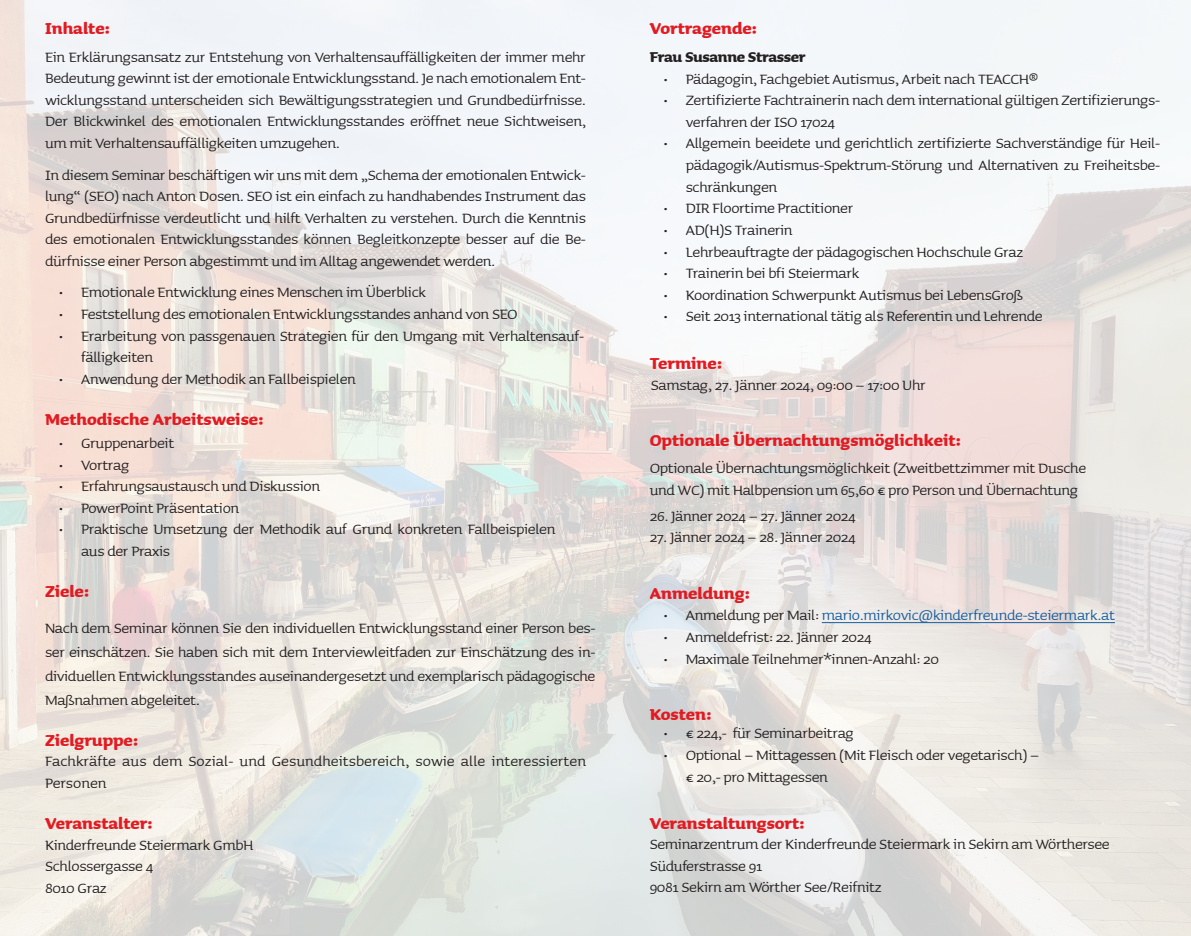
<style>
.page{position:relative;width:1191px;height:936px;background:#fff}
.page>*{position:absolute;margin:0;border:0;box-sizing:border-box;transform-origin:0 0}
.t1{font:700 20px "Sauna";color:#e21a21}
.Absatzformat_1{font:18px/21.6px "Sauna";letter-spacing:-.02em;color:#231f20}
.Absatzformat_1-2{font:18px/21.6px "Sauna";color:#231f20}
.t2{font:18px "Sauna";letter-spacing:-.02em;color:#175d9e}
.Absatzformat_1-3{font:700 18px "Sauna";letter-spacing:-.02em;color:#231f20}
.s1{color:#231f20}
</style>
<div class="page">
<img style="left:0;top:0;width:1191px;height:935px">
<hr style="left:822px;top:622px;width:293px;height:1px;background:#175d9e">
<p class="t1" style="left:45px;top:16px;width:67px">Inhalte:</p>
<p class="Absatzformat_1" style="left:45px;top:45px;width:542px;text-align:justify">Ein Erklärungsansatz zur Entstehung von Verhaltensauffälligkeiten der immer mehr Bedeutung gewinnt ist der emotionale Entwicklungsstand. Je nach emotionalem Ent&shy;wicklungsstand unterscheiden sich Bewältigungsstrategien und Grundbedürfnisse.<br>Der Blickwinkel des emotionalen Entwicklungsstandes eröffnet neue Sichtweisen, um mit Verhaltensauffälligkeiten umzugehen.</p>
<p class="Absatzformat_1" style="left:45px;top:163px;width:542px;text-align:justify">In diesem Seminar beschäftigen wir uns mit dem „Schema der emotionalen Entwick&shy;lung“ (SEO) nach Anton Dosen. SEO ist ein einfach zu handhabendes Instrument das Grundbedürfnisse verdeutlicht und hilft Verhalten zu verstehen. Durch die Kenntnis des emotionalen Entwicklungsstandes können Begleitkonzepte besser auf die Be&shy;dürfnisse einer Person abgestimmt und im Alltag angewendet werden.</p>
<p class="Absatzformat_1" style="left:58px;top:281px;width:369px">• Emotionale Entwicklung eines Menschen im Überblick</p>
<p class="Absatzformat_1" style="left:58px;top:302px;width:461px">• Feststellung des emotionalen Entwicklungsstandes anhand von SEO</p>
<p class="Absatzformat_1" style="left:81px;top:324px;width:504px;text-indent:-23px">• Erarbeitung von passgenauen Strategien für den Umgang mit Verhaltensauf&shy;fälligkeiten</p>
<p class="Absatzformat_1" style="left:58px;top:367px;width:299px">• Anwendung der Methodik an Fallbeispielen</p>
<p class="t1" style="left:45px;top:406px;width:220px">Methodische Arbeitsweise:</p>
<p class="Absatzformat_1" style="left:58px;top:431px;width:117px">• Gruppenarbeit</p>
<p class="Absatzformat_1" style="left:58px;top:453px;width:73px">• Vortrag</p>
<p class="Absatzformat_1" style="left:58px;top:474px;width:263px">• Erfahrungsaustausch und Diskussion</p>
<p class="Absatzformat_1" style="left:58px;top:496px;width:182px">• PowerPoint Präsentation</p>
<p class="Absatzformat_1" style="left:81px;top:518px;width:476px;text-indent:-23px">• Praktische Umsetzung der Methodik auf Grund konkreten Fallbeispielen aus der Praxis</p>
<p class="t1" style="left:45px;top:579px;width:46px">Ziele:</p>
<p class="Absatzformat_1" style="left:45px;top:615px;width:552px;line-height:24px;text-align:justify">Nach dem Seminar können Sie den individuellen Entwicklungsstand einer Person bes&shy;ser einschätzen. Sie haben sich mit dem Interviewleitfaden zur Einschätzung des in&shy;dividuellen Entwicklungsstandes auseinandergesetzt und exemplarisch pädagogische Maßnahmen abgeleitet.</p>
<p class="t1" style="left:45px;top:728px;width:95px">Zielgruppe:</p>
<p class="Absatzformat_1-2" style="left:45px;top:749px;width:542px">Fachkräfte aus dem Sozial- und Gesundheitsbereich, sowie alle interessierten<br>Personen</p>
<p class="t1" style="left:45px;top:810px;width:110px">Veranstalter:</p>
<p class="Absatzformat_1" style="left:45px;top:833px;width:210px">Kinderfreunde Steiermark GmbH</p>
<p class="Absatzformat_1" style="left:45px;top:854px;width:110px">Schlossergasse 4</p>
<p class="Absatzformat_1" style="left:45px;top:876px;width:63px">8010 Graz</p>
<p class="t1" style="left:649px;top:16px;width:109px">Vortragende:</p>
<p class="Absatzformat_1-3" style="left:649px;top:46px;width:157px">Frau Susanne Strasser</p>
<p class="Absatzformat_1" style="left:663px;top:67px;width:377px">• Pädagogin, Fachgebiet Autismus, Arbeit nach TEACCH®</p>
<p class="Absatzformat_1" style="left:685px;top:89px;width:476px;text-indent:-23px">• Zertifizierte Fachtrainerin nach dem international gültigen Zertifizierungs&shy;verfahren der ISO 17024</p>
<p class="Absatzformat_1" style="left:685px;top:132px;width:476px;text-align:justify;text-indent:-23px">• Allgemein beeidete und gerichtlich zertifizierte Sachverständige für Heil&shy;pädagogik/Autismus-Spektrum-Störung und Alternativen zu Freiheitsbe&shy;schränkungen</p>
<p class="Absatzformat_1" style="left:663px;top:197px;width:192px">• DIR Floortime Practitioner</p>
<p class="Absatzformat_1" style="left:663px;top:218px;width:131px">• AD(H)S Trainerin</p>
<p class="Absatzformat_1" style="left:663px;top:240px;width:362px">• Lehrbeauftragte der pädagogischen Hochschule Graz</p>
<p class="Absatzformat_1" style="left:663px;top:261px;width:198px">• Trainerin bei bfi Steiermark</p>
<p class="Absatzformat_1" style="left:663px;top:283px;width:362px">• Koordination Schwerpunkt Autismus bei LebensGroß</p>
<p class="Absatzformat_1" style="left:663px;top:305px;width:381px">• Seit 2013 international tätig als Referentin und Lehrende</p>
<p class="t1" style="left:649px;top:350px;width:74px">Termine:</p>
<p class="Absatzformat_1" style="left:651px;top:373px;width:276px">Samstag, 27. Jänner 2024, 09:00 – 17:00 Uhr</p>
<p class="t1" style="left:649px;top:427px;width:313px">Optionale Übernachtungsmöglichkeit:</p>
<p class="Absatzformat_1" style="left:649px;top:456px;width:438px">Optionale Übernachtungsmöglichkeit (Zweitbettzimmer mit Dusche</p>
<p class="Absatzformat_1" style="left:649px;top:478px;width:430px">und WC) mit Halbpension um 65,60 € pro Person und Übernachtung</p>
<p class="Absatzformat_1" style="left:649px;top:504px;width:207px">26. Jänner 2024 – 27. Jänner 2024</p>
<p class="Absatzformat_1" style="left:649px;top:525px;width:207px">27. Jänner 2024 – 28. Jänner 2024</p>
<p class="t1" style="left:649px;top:581px;width:102px">Anmeldung:</p>
<p class="t2" style="left:663px;top:604px;width:453px"><span class="s1">• Anmeldung per Mail:</span> mario.mirkovic@kinderfreunde-steiermark.at</p>
<p class="Absatzformat_1" style="left:663px;top:625px;width:210px">• Anmeldefrist: 22. Jänner 2024</p>
<p class="Absatzformat_1" style="left:663px;top:647px;width:277px">• Maximale Teilnehmer*innen-Anzahl: 20</p>
<p class="t1" style="left:649px;top:701px;width:64px">Kosten:</p>
<p class="Absatzformat_1" style="left:663px;top:721px;width:192px">• € 224,- für Seminarbeitrag</p>
<p class="Absatzformat_1" style="left:685px;top:743px;width:355px;text-indent:-23px">• Optional – Mittagessen (Mit Fleisch oder vegetarisch) – € 20,- pro Mittagessen</p>
<p class="t1" style="left:649px;top:810px;width:157px">Veranstaltungsort:</p>
<p class="Absatzformat_1" style="left:649px;top:832px;width:461px">Seminarzentrum der Kinderfreunde Steiermark in Sekirn am Wörthersee</p>
<p class="Absatzformat_1" style="left:649px;top:854px;width:114px">Süduferstrasse 91</p>
<p class="Absatzformat_1" style="left:649px;top:875px;width:233px">9081 Sekirn am Wörther See/Reifnitz</p>
</div>
